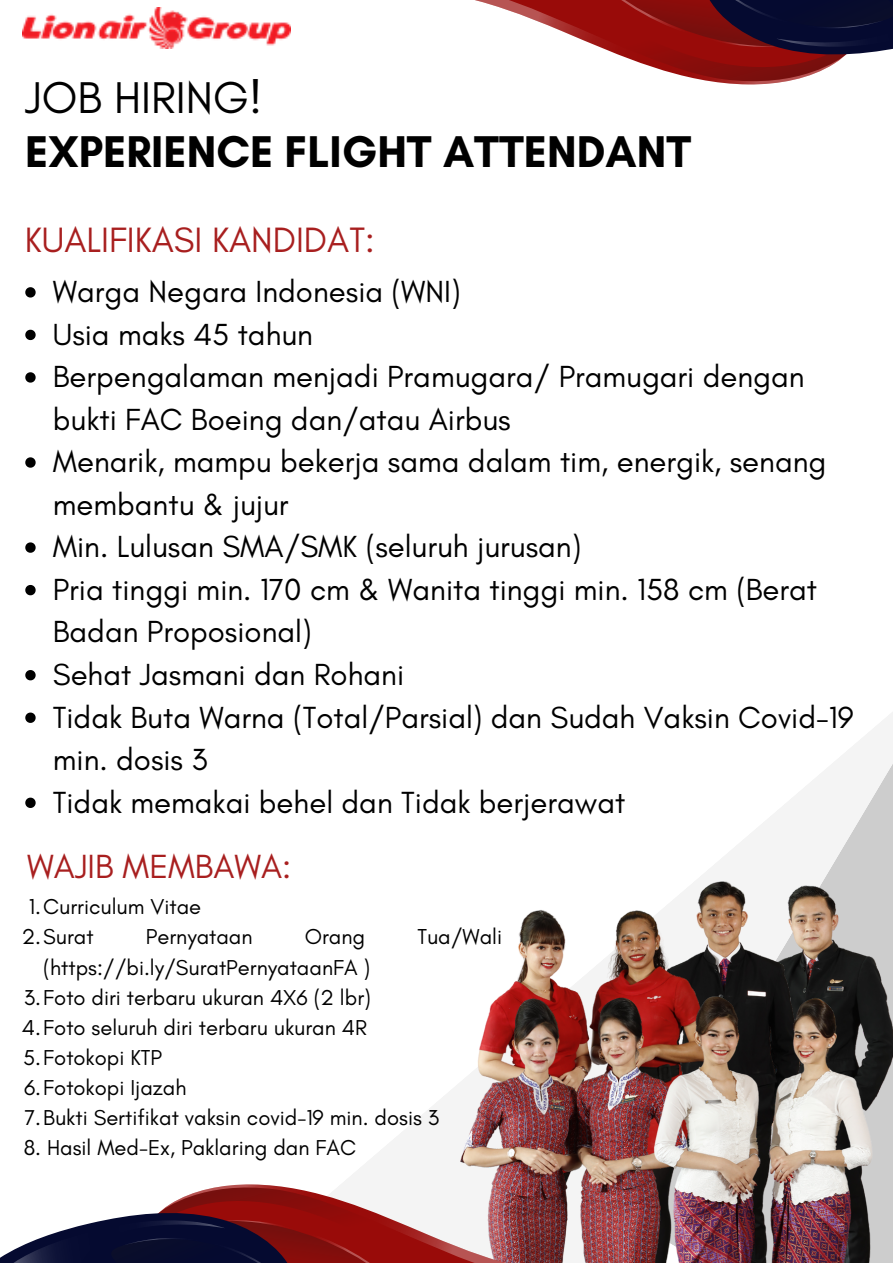
<style>
.page{position:relative;width:893px;height:1264px;background:#fff}
.page>*{position:absolute;margin:0;border:0;box-sizing:border-box;transform-origin:0 0}
.t1{font:700 45.3px "Glacial Indifference";color:#000}
.t2{font:45.3px "Glacial Indifference";color:#000}
.t3{font:35.85px "Glacial Indifference";color:#a81f1f}
.t4{font:34.05px "Glacial Indifference";color:#a81f1f}
.t5{font:31.05px/42.5px "Glacial Indifference";color:#000}
.t6{font:21.9px "Glacial Indifference";color:#000}
</style>
<div class="page">
<svg style="left:348px;top:713px;width:544px;height:466px"></svg>
<svg style="left:623px;top:761px;width:269px;height:90px"></svg>
<img style="left:727px;top:836px;width:165px;height:118px">
<img style="left:719px;top:851px;width:103px;height:103px">
<img style="left:451px;top:842px;width:268px;height:137px">
<img style="left:448px;top:979px;width:174px;height:283px">
<img style="left:622px;top:954px;width:270px;height:308px">
<svg style="left:0;top:1179px;width:539px;height:83px"></svg>
<svg style="left:475px;top:0;width:417px;height:85px"></svg>
<img style="left:22px;top:7px;width:269px;height:42px">
<svg style="left:25px;top:287px;width:11px;height:10px"></svg>
<svg style="left:25px;top:330px;width:11px;height:10px"></svg>
<svg style="left:25px;top:372px;width:11px;height:10px"></svg>
<svg style="left:25px;top:457px;width:11px;height:10px"></svg>
<svg style="left:25px;top:542px;width:11px;height:10px"></svg>
<svg style="left:25px;top:585px;width:11px;height:10px"></svg>
<svg style="left:25px;top:670px;width:11px;height:10px"></svg>
<svg style="left:25px;top:712px;width:11px;height:11px"></svg>
<svg style="left:25px;top:797px;width:11px;height:11px"></svg>
<p class="t2" style="left:25px;top:70px;width:239px">JOB HIRING!</p>
<p class="t1" style="left:25px;top:124px;width:667px">EXPERIENCE FLIGHT ATTENDANT</p>
<p class="t3" style="left:25px;top:217px;width:351px">KUALIFIKASI KANDIDAT:</p>
<p class="t5" style="left:53px;top:270px;width:409px">Warga Negara Indonesia (WNI)</p>
<p class="t5" style="left:53px;top:312px;width:262px">Usia maks 45 tahun</p>
<p class="t5" style="left:53px;top:355px;width:753px">Berpengalaman menjadi Pramugara/ Pramugari dengan bukti FAC Boeing dan/atau Airbus</p>
<p class="t5" style="left:53px;top:440px;width:775px">Menarik, mampu bekerja sama dalam tim, energik, senang membantu &amp; jujur</p>
<p class="t5" style="left:53px;top:525px;width:530px">Min. Lulusan SMA/SMK (seluruh jurusan)</p>
<p class="t5" style="left:53px;top:568px;width:765px">Pria tinggi min. 170 cm &amp; Wanita tinggi min. 158 cm (Berat<br>Badan Proposional)</p>
<p class="t5" style="left:53px;top:653px;width:353px">Sehat Jasmani dan Rohani</p>
<p class="t5" style="left:53px;top:695px;width:802px">Tidak Buta Warna (Total/Parsial) dan Sudah Vaksin Covid-19 min. dosis 3</p>
<p class="t5" style="left:53px;top:780px;width:574px">Tidak memakai behel dan Tidak berjerawat</p>
<p class="t4" style="left:27px;top:845px;width:265px">WAJIB MEMBAWA:</p>
<p class="t6" style="left:29px;top:893px;width:174px">1.Curriculum Vitae</p>
<p class="t6" style="left:22px;top:923px;width:73px">2.Surat</p>
<p class="t6" style="left:146px;top:923px;width:108px">Pernyataan</p>
<p class="t6" style="left:305px;top:923px;width:62px">Orang</p>
<p class="t6" style="left:417px;top:923px;width:86px">Tua/Wali</p>
<p class="t6" style="left:43px;top:953px;width:328px">(https://bi.ly/SuratPernyataanFA )</p>
<p class="t6" style="left:24px;top:983px;width:348px">3.Foto diri terbaru ukuran 4X6 (2 lbr)</p>
<p class="t6" style="left:22px;top:1014px;width:346px">4.Foto seluruh diri terbaru ukuran 4R</p>
<p class="t6" style="left:23px;top:1044px;width:140px">5.Fotokopi KTP</p>
<p class="t6" style="left:24px;top:1074px;width:164px">6.Fotokopi Ijazah</p>
<p class="t6" style="left:24px;top:1104px;width:416px">7.Bukti Sertifikat vaksin covid-19 min. dosis 3</p>
<p class="t6" style="left:24px;top:1134px;width:334px">8. Hasil Med-Ex, Paklaring dan FAC</p>
</div>
